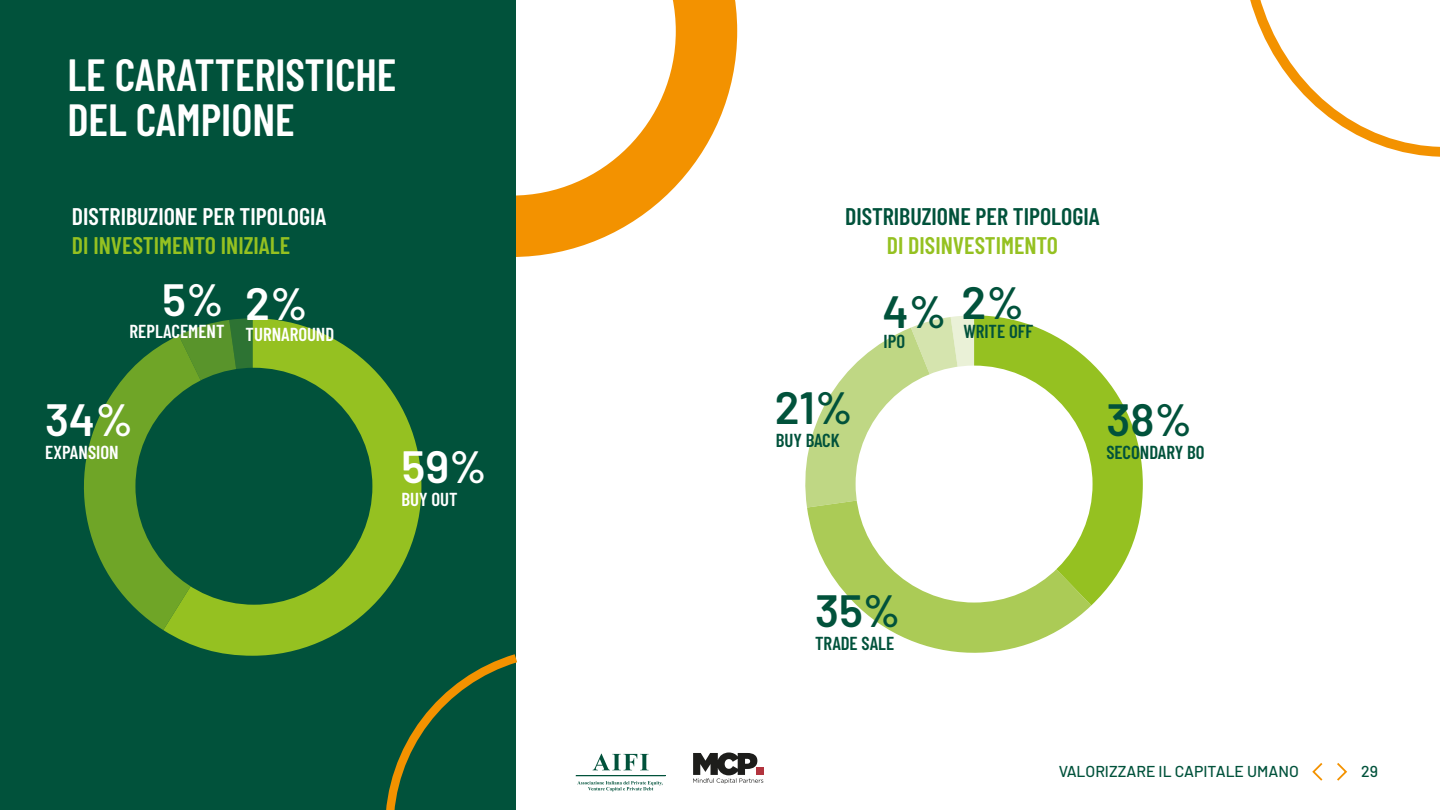
<style>
.page{position:relative;width:1440px;height:810px;background:#fff}
.page>*{position:absolute;margin:0;border:0;box-sizing:border-box;transform-origin:0 0}
.t1{font:600 45.15px "Barlow";color:#01523b}
.t2{font:600 45.15px "Barlow";color:#fff}
.t3{font:600 45px/45px "Barlow Condensed";color:#fff}
.t4{font:600 24px "Barlow Condensed";color:#95c121}
.t5{font:600 24px "Barlow Condensed";color:#fff}
.t6{font:600 24px "Barlow Condensed";color:#01523b}
.t7{font:600 18.75px "Barlow Condensed";color:#01523b}
.t8{font:600 18.75px "Barlow Condensed";color:#fff}
.t9{font:500 15.75px "Barlow";color:#01523b}
</style>
<div class="page">
<svg style="left:515px;top:0;width:222px;height:257px"></svg>
<div style="left:0;top:0;width:515px;height:810px;background:#01523b"></div>
<svg style="left:1312px;top:763px;width:11px;height:18px"></svg>
<svg style="left:1337px;top:763px;width:10px;height:18px"></svg>
<div style="left:757px;top:768px;width:7px;height:7px;background:#b2343e"></div>
<svg style="left:693px;top:753px;width:70px;height:31px"></svg>
<svg style="left:593px;top:754px;width:56px;height:16px"></svg>
<hr style="left:576px;top:776px;width:90px;height:1px;background:#01523b">
<svg style="left:577px;top:781px;width:86px;height:10px"></svg>
<svg style="left:805px;top:315px;width:169px;height:192px"></svg>
<svg style="left:807px;top:484px;width:284px;height:169px;fill:#abcb56"></svg>
<svg style="left:974px;top:315px;width:169px;height:290px;fill:#95c121"></svg>
<div style="left:856px;top:366px;width:237px;height:237px;background:#fff;border-radius:50%"></div>
<svg style="left:386px;top:648px;width:132px;height:162px"></svg>
<svg style="left:1250px;top:0;width:190px;height:157px"></svg>
<svg style="left:84px;top:344px;width:79px;height:286px;fill:#6fa527"></svg>
<svg style="left:163px;top:318px;width:258px;height:338px;fill:#95c121"></svg>
<div style="left:135px;top:368px;width:237px;height:237px;background:#01523b;border-radius:50%"></div>
<h2 class="t3" style="left:67px;top:49px;width:330px">LE CARATTERISTICHE<br>DEL CAMPIONE</h2>
<p class="t5" style="left:72px;top:199px;width:256px">DISTRIBUZIONE PER TIPOLOGIA</p>
<p class="t4" style="left:72px;top:228px;width:220px">DI INVESTIMENTO INIZIALE</p>
<p class="t6" style="left:845px;top:199px;width:256px">DISTRIBUZIONE PER TIPOLOGIA</p>
<p class="t4" style="left:887px;top:228px;width:173px">DI DISINVESTIMENTO</p>
<h1 class="t2" style="left:162px;top:268px;width:147px">5% 2%</h1>
<p class="t8" style="left:130px;top:317px;width:206px">REPLACEMENT TURNAROUND</p>
<h1 class="t1" style="left:883px;top:274px;width:143px">4% 2%</h1>
<p class="t7" style="left:963px;top:318px;width:71px">WRITE OFF</p>
<p class="t7" style="left:884px;top:328px;width:23px">IPO</p>
<h1 class="t2" style="left:45px;top:387px;width:89px">34%</h1>
<p class="t8" style="left:45px;top:439px;width:75px">EXPANSION</p>
<h1 class="t2" style="left:401px;top:433px;width:87px">59%</h1>
<h1 class="t1" style="left:775px;top:375px;width:79px">21%</h1>
<p class="t7" style="left:776px;top:427px;width:65px">BUY BACK</p>
<h1 class="t1" style="left:1106px;top:386px;width:87px">38%</h1>
<p class="t7" style="left:1106px;top:439px;width:100px">SECONDARY BO</p>
<p class="t8" style="left:401px;top:486px;width:58px">BUY OUT</p>
<h1 class="t1" style="left:815px;top:578px;width:87px">35%</h1>
<p class="t7" style="left:815px;top:630px;width:81px">TRADE SALE</p>
<p class="t9" style="left:1059px;top:760px;width:242px">VALORIZZARE IL CAPITALE UMANO</p>
<p class="t9" style="left:1361px;top:760px;width:18px">29</p>
</div>
